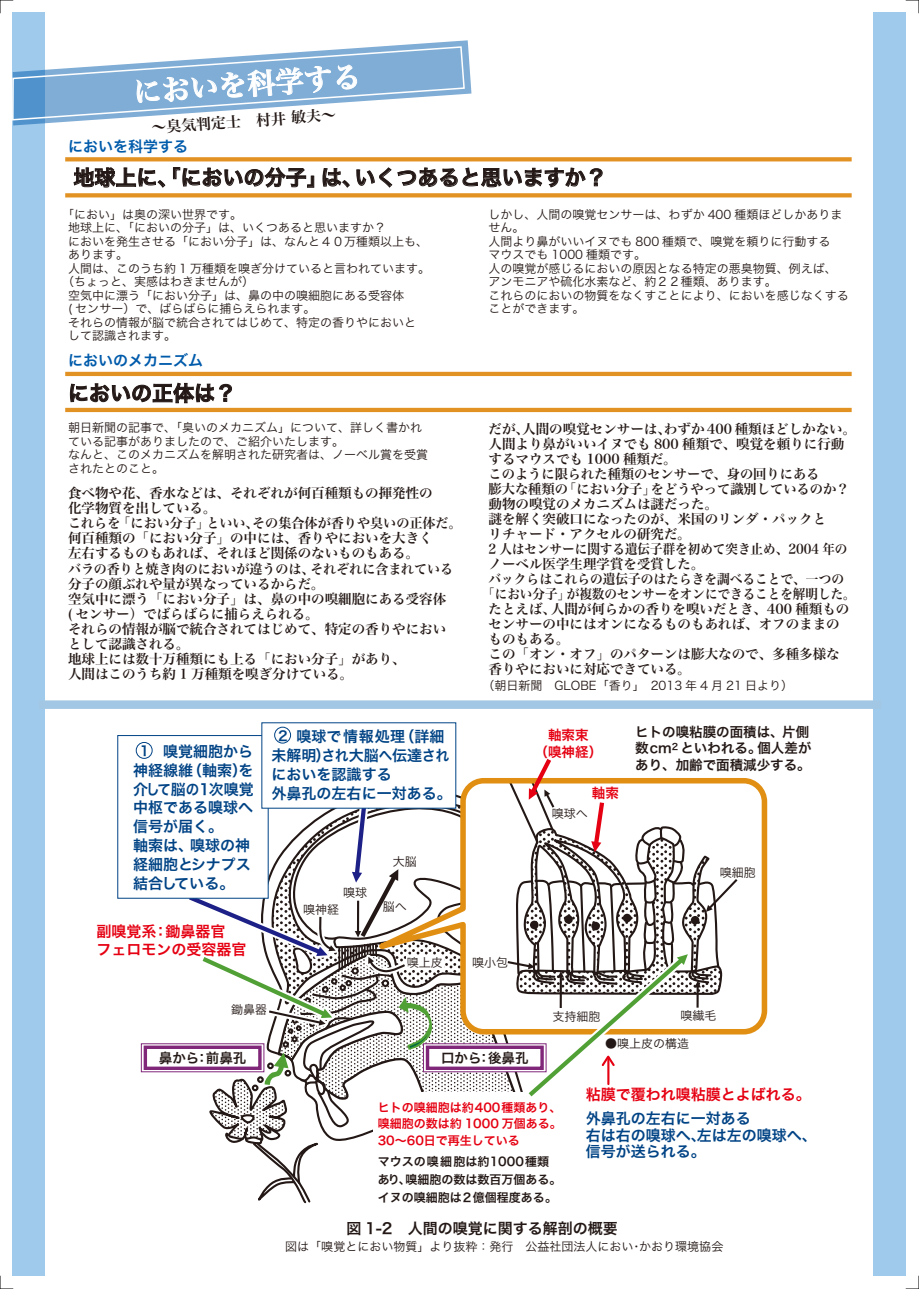
<style>
.page{position:relative;width:919px;height:1289px;background:#fff}
.page>*{position:absolute;margin:0;border:0;box-sizing:border-box;transform-origin:0 0}
.t1{font:28.5px "Hira Min Pro N W6";color:#fff}
.t2{font:21px "Hira Kaku Pro W6";color:#231815}
.t3{font:15px/18.9px "Hira Kaku Pro N W6";color:#004385}
.t4{font:15px/18px "Hira Kaku Pro N W6";color:#e50012}
.t5{font:15px "Hira Kaku Pro N W6";color:#231815}
.t6{font:15px "Hira Kaku Pro W6";color:#005bab}
.t7{font:15px "Hira Min Pro N W6";color:#231815}
.t8{font:13.5px/15px "Hira Min Pro N W6";color:#231815}
.t9{font:13.5px "Hira Min Pro N W6";color:#231815;scale:.93 1}
.t10{font:13.5px/16.5px "Hira Kaku Pro N W6";color:#231815}
.t11{font:13.5px "Hira Min Pro N W6";color:#231815;scale:.94 1}
.t12{font:13.5px/16.5px "Hira Kaku Pro N W6";color:#e50012;text-align:center}
.t13{font:13.5px "Hira Kaku Pro N W6";color:#004385}
.t14{font:12px/13.5px "Hira Kaku Pro W3";color:#231815}
.t15{font:12px "Hira Kaku Pro N W3";color:#231815}
.t16{font:12px/18px "Hira Kaku Pro N W6";color:#231815}
.t17{font:12px/16.5px "Hira Kaku Pro N W6";color:#e50012;text-align:justify}
</style>
<div class="page">
<svg style="left:0;top:1275px;width:13px;height:14px"></svg>
<svg style="left:0;top:0;width:13px;height:13px"></svg>
<svg style="left:905px;top:0;width:14px;height:13px"></svg>
<svg style="left:905px;top:1275px;width:14px;height:14px"></svg>
<div style="left:13px;top:13px;width:893px;height:1263px;background:#a0caec"></div>
<div style="left:46px;top:11px;width:827px;height:1265px;background:#fff"></div>
<svg style="left:739px;top:778px;width:29px;height:257px"></svg>
<svg style="left:141px;top:1043px;width:38px;height:29px"></svg>
<div style="left:144px;top:1045px;width:117px;height:24px;background:#fff;border:3px solid #80277a"></div>
<svg style="left:12px;top:40px;width:590px;height:151px"></svg>
<svg style="left:70px;top:371px;width:162px;height:32px"></svg>
<div style="left:117px;top:735px;width:151px;height:163px;background:#fff;border:1px solid #004385"></div>
<div style="left:136px;top:742px;width:16px;height:16px;border:1px solid #004385;border-radius:50%"></div>
<div style="left:261px;top:722px;width:195px;height:86px;background:#fff"></div>
<div style="left:274px;top:726px;width:17px;height:17px;border:1px solid #004385;border-radius:50%"></div>
<svg style="left:179px;top:753px;width:560px;height:451px"></svg>
<svg style="left:65px;top:157px;width:786px;height:4px;background:#e3972e"></svg>
<svg style="left:65px;top:193px;width:786px;height:4px;background:#e3982f"></svg>
<hr style="left:65px;top:372px;width:786px;height:4px;background:#e29223">
<hr style="left:65px;top:408px;width:786px;height:4px;background:#e29223">
<div style="left:39px;top:700px;width:842px;height:9px;background:#a1c7e4"></div>
<h1 class="t1" style="left:131px;top:67px;width:229px;rotate:-4deg">においを科学する</h1>
<p class="t7" style="left:150px;top:114px;width:186px;rotate:-4deg">～臭気判定士　村井 敏夫～</p>
<p class="t6" style="left:68px;top:132px;width:121px">においを科学する</p>
<h2 class="t2" style="left:73px;top:158px;width:534px">地球上に、「においの分子」は、いくつあると思いますか？</h2>
<p class="t14" style="left:62px;top:207px;width:181px">「におい」は奥の深い世界です。</p>
<p class="t14" style="left:68px;top:220px;width:319px">地球上に、「においの分子」は、いくつあると思いますか？</p>
<p class="t14" style="left:68px;top:234px;width:361px">においを発生させる「におい分子」は、なんと４０万種類以上も、</p>
<p class="t14" style="left:68px;top:247px;width:61px">あります。</p>
<p class="t14" style="left:68px;top:261px;width:363px">人間は、このうち約 1 万種類を嗅ぎ分けていると言われています。</p>
<p class="t14" style="left:62px;top:274px;width:193px">（ちょっと、実感はわきませんが）</p>
<p class="t14" style="left:68px;top:288px;width:337px">空気中に漂う「におい分子」は、鼻の中の嗅細胞にある受容体</p>
<p class="t14" style="left:68px;top:301px;width:249px">( センサー）で、ばらばらに捕らえられます。</p>
<p class="t14" style="left:68px;top:315px;width:349px">それらの情報が脳で統合されてはじめて、特定の香りやにおいと</p>
<p class="t14" style="left:68px;top:328px;width:109px">して認識されます。</p>
<p class="t14" style="left:488px;top:207px;width:362px">しかし、人間の嗅覚センサーは、わずか 400 種類ほどしかありません。<br>人間より鼻がいいイヌでも 800 種類で、嗅覚を頼りに行動する<br>マウスでも 1000 種類です。<br>人の嗅覚が感じるにおいの原因となる特定の悪臭物質、例えば、アンモニアや硫化水素など、約２２種類、あります。<br>これらのにおいの物質をなくすことにより、においを感じなくすることができます。</p>
<p class="t6" style="left:68px;top:346px;width:137px">においのメカニズム</p>
<h2 class="t2" style="left:68px;top:374px;width:170px">においの正体は？</h2>
<p class="t14" style="left:68px;top:420px;width:361px">朝日新聞の記事で、「臭いのメカニズム」について、詳しく書かれている記事がありましたので、ご紹介いたします。<br>なんと、このメカニズムを解明された研究者は、ノーベル賞を受賞されたとのこと。</p>
<p class="t8" style="left:68px;top:485px;width:395px">食べ物や花、香水などは、それぞれが何百種類もの揮発性の<br>化学物質を出している。<br>これらを「におい分子」といい、その集合体が香りや臭いの正体だ。何百種類の「におい分子」の中には、香りやにおいを大きく<br>左右するものもあれば、それほど関係のないものもある。<br>バラの香りと焼き肉のにおいが違うのは、それぞれに含まれている分子の顔ぶれや量が異なっているからだ。<br>空気中に漂う「におい分子」は、鼻の中の嗅細胞にある受容体<br>( センサー）でばらばらに捕らえられる。<br>それらの情報が脳で統合されてはじめて、特定の香りやにおいとして認識される。<br>地球上には数十万種類にも上る「におい分子」があり、<br>人間はこのうち約 1 万種類を嗅ぎ分けている。</p>
<p class="t3" style="left:133px;top:741px;width:122px">　 嗅覚細胞から神経線維（軸索）を介して脳の1次嗅覚中枢である嗅球へ信号が届く。<br>軸索は、嗅球の神経細胞とシナプス結合している。</p>
<p class="t13" style="left:140px;top:738px;width:11px">1</p>
<p class="t4" style="left:96px;top:921px;width:151px">副嗅覚系：鋤鼻器官<br>フェロモンの受容器官</p>
<p class="t13" style="left:278px;top:723px;width:11px">2</p>
<p class="t3" style="left:271px;top:726px;width:181px">　 嗅球で情報処理（詳細未解明）され大脳へ伝達されにおいを認識する<br>外鼻孔の左右に一対ある。</p>
<p class="t15" style="left:343px;top:881px;width:25px">嗅球</p>
<p class="t15" style="left:303px;top:898px;width:37px">嗅神経</p>
<p class="t15" style="left:393px;top:851px;width:25px">大脳</p>
<p class="t15" style="left:383px;top:896px;width:25px">脳へ</p>
<p class="t15" style="left:407px;top:951px;width:37px">嗅上皮</p>
<p class="t15" style="left:231px;top:999px;width:37px">鋤鼻器</p>
<p class="t8" style="left:488px;top:420px;width:369px">だが、人間の嗅覚センサーは、わずか 400 種類ほどしかない。</p>
<p class="t8" style="left:488px;top:435px;width:357px">人間より鼻がいいイヌでも 800 種類で、嗅覚を頼りに行動</p>
<p class="t8" style="left:488px;top:450px;width:190px">するマウスでも 1000 種類だ。</p>
<p class="t8" style="left:488px;top:465px;width:332px">このように限られた種類のセンサーで、身の回りにある</p>
<p class="t8" style="left:488px;top:480px;width:362px">膨大な種類の「におい分子」をどうやって識別しているのか？</p>
<p class="t8" style="left:488px;top:495px;width:231px">動物の嗅覚のメカニズムは謎だった。</p>
<p class="t8" style="left:488px;top:510px;width:339px">謎を解く突破口になったのが、米国のリンダ・パックと</p>
<p class="t8" style="left:488px;top:525px;width:204px">リチャード・アクセルの研究だ。</p>
<p class="t9" style="left:488px;top:536px;width:387px">2 人はセンサーに関する遺伝子群を初めて突き止め、2004 年の</p>
<p class="t8" style="left:488px;top:555px;width:217px">ノーベル医学生理学賞を受賞した。</p>
<p class="t11" style="left:488px;top:566px;width:380px">バックらはこれらの遺伝子のはたらきを調べることで、一つの</p>
<p class="t9" style="left:482px;top:581px;width:403px">「におい分子」が複数のセンサーをオンにできることを解明した。</p>
<p class="t8" style="left:488px;top:600px;width:362px">たとえば、人間が何らかの香りを嗅いだとき、400 種類もの</p>
<p class="t8" style="left:488px;top:615px;width:353px">センサーの中にはオンになるものもあれば、オフのままの</p>
<p class="t8" style="left:488px;top:630px;width:82px">ものもある。</p>
<p class="t8" style="left:488px;top:645px;width:353px">この「オン・オフ」のパターンは膨大なので、多種多様な</p>
<p class="t8" style="left:488px;top:660px;width:204px">香りやにおいに対応できている。</p>
<p class="t14" style="left:482px;top:678px;width:312px">（朝日新聞　GLOBE「香り」　2013 年 4 月 21 日より）</p>
<p class="t10" style="left:635px;top:722px;width:178px">ヒトの嗅粘膜の面積は、片側数cm<sup>2</sup> といわれる。個人差があり、加齢で面積減少する。</p>
<p class="t12" style="left:534px;top:726px;width:69px">軸索束<br>（嗅神経）</p>
<p class="t12" style="left:592px;top:784px;width:28px">軸索</p>
<p class="t15" style="left:552px;top:803px;width:37px">嗅球へ</p>
<p class="t15" style="left:472px;top:951px;width:37px">嗅小包</p>
<p class="t15" style="left:552px;top:1005px;width:49px">支持細胞</p>
<p class="t15" style="left:720px;top:861px;width:37px">嗅細胞</p>
<p class="t15" style="left:680px;top:1005px;width:37px">嗅繊毛</p>
<p class="t10" style="left:159px;top:1048px;width:89px">鼻から：前鼻孔</p>
<p class="t10" style="left:441px;top:1048px;width:89px">口から：後鼻孔</p>
<p class="t17" style="left:377px;top:1098px;width:186px">ヒトの嗅細胞は約400種類あり、嗅細胞の数は約 1000 万個ある。30～60日で再生している</p>
<p class="t16" style="left:377px;top:1151px;width:185px">マウスの嗅細胞は約1000種類あり、嗅細胞の数は数百万個ある。イヌの嗅細胞は2億個程度ある。</p>
<p class="t15" style="left:605px;top:1033px;width:85px">●嗅上皮の構造</p>
<p class="t4" style="left:585px;top:1084px;width:226px">粘膜で覆われ嗅粘膜とよばれる。</p>
<p class="t3" style="left:585px;top:1109px;width:232px;line-height:16.5px">外鼻孔の左右に一対ある<br>右は右の嗅球へ、左は左の嗅球へ、信号が送られる。</p>
<p class="t5" style="left:346px;top:1214px;width:273px">図 1-2　人間の嗅覚に関する解剖の概要</p>
<p class="t15" style="left:285px;top:1236px;width:439px">図は「嗅覚とにおい物質」より抜粋：発行　公益社団法人におい・かおり環境協会</p>
</div>
